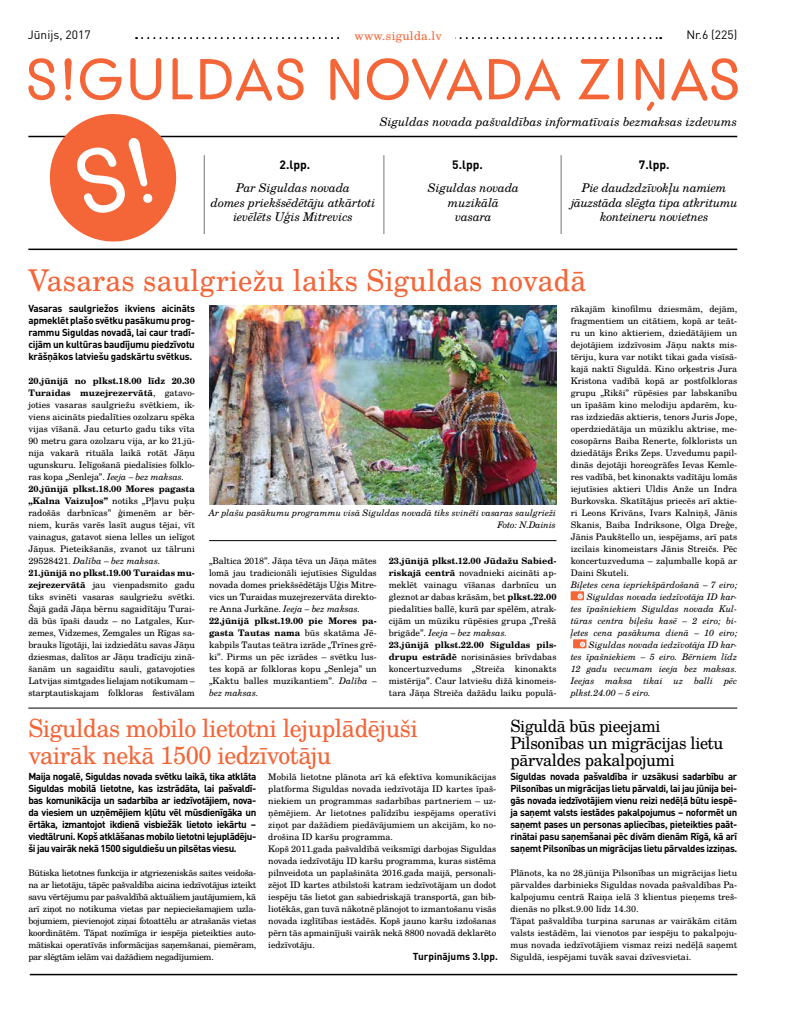
<style>
.page{position:relative;width:794px;height:1021px;background:#fff}
.page>*{position:absolute;margin:0;border:0;box-sizing:border-box;transform-origin:0 0}
.t1{font:30px "Te X Gyre Schola";letter-spacing:.01em;color:#f46538;scale:.95 1}
.t2{font:25px/26px "Te X Gyre Schola";letter-spacing:-.02em;color:#f46538;scale:.95 1}
.t3{font:17px/17px "Te X Gyre Schola";letter-spacing:-.02em;color:#000;scale:.95 1}
.t4{font:italic 12px/14.4px "Te X Gyre Schola";letter-spacing:-.01em;color:#000;text-align:center}
.t5{font:12px "DIN Pro";color:#000}
.t6{font:700 12px "DIN Pro";color:#000}
.t7{font:12px "Te X Gyre Schola";letter-spacing:.02em;color:#f46538}
.t8{font:700 10px/12px "DIN Pro";letter-spacing:-.03em;color:#000;text-align:justify}
.t9{font:700 10px/12px "DIN Pro";letter-spacing:-.03em;color:#000;text-align:justify;scale:.96 1}
.t10{font:700 10px "DIN Pro";color:#000}
.t11{font:9px/12px "Te X Gyre Schola";color:#000}
.t12{font:italic 9px/12px "Te X Gyre Schola";color:#000;text-align:right}
.s1{font-weight:700}
.s2{font-style:italic}
</style>
<div class="page">
<svg style="left:330px;top:58px;width:29px;height:42px"></svg>
<svg style="left:80px;top:58px;width:42px;height:42px"></svg>
<svg style="left:65px;top:58px;width:7px;height:43px"></svg>
<svg style="left:28px;top:58px;width:27px;height:42px"></svg>
<svg style="left:130px;top:58px;width:31px;height:42px"></svg>
<svg style="left:172px;top:58px;width:21px;height:41px"></svg>
<svg style="left:200px;top:58px;width:104px;height:43px"></svg>
<svg style="left:671px;top:58px;width:67px;height:43px"></svg>
<svg style="left:618px;top:58px;width:5px;height:42px"></svg>
<svg style="left:635px;top:58px;width:29px;height:53px"></svg>
<svg style="left:489px;top:58px;width:71px;height:42px"></svg>
<svg style="left:367px;top:58px;width:115px;height:42px"></svg>
<svg style="left:578px;top:59px;width:31px;height:40px"></svg>
<svg style="left:136px;top:37px;width:525px;height:2px"></svg>
<hr style="left:28px;top:136px;width:709px;height:1px;background:#000">
<hr style="left:204px;top:155px;width:1px;height:79px;background:#787370">
<hr style="left:383px;top:155px;width:1px;height:79px;background:#787370">
<hr style="left:561px;top:155px;width:1px;height:79px;background:#787370">
<svg style="left:43px;top:114px;width:140px;height:128px"></svg>
<hr style="left:28px;top:248px;width:709px;height:2px;background:#000">
<div style="left:341px;top:31px;width:114px;height:15px;background:#fff"></div>
<hr style="left:30px;top:973px;width:707px;height:2px;background:#000">
<hr style="left:209px;top:540px;width:347px;height:1px;background:#000">
<img style="left:209px;top:305px;width:347px;height:200px">
<svg style="left:570px;top:591px;width:14px;height:9px"></svg>
<svg style="left:573px;top:639px;width:13px;height:9px"></svg>
<hr style="left:28px;top:708px;width:709px;height:1px;background:#000">
<h3 class="t5" style="left:28px;top:26px;width:64px">Jūnijs, 2017</h3>
<h3 class="t5" style="left:686px;top:26px;width:52px">Nr.6 (225)</h3>
<h3 class="t7" style="left:354px;top:27px;width:89px">www.sigulda.lv</h3>
<h3 class="t4" style="left:380px;top:114px;width:359px">Siguldas novada pašvaldības informatīvais bezmaksas izdevums</h3>
<h3 class="t6" style="left:279px;top:157px;width:32px">2.lpp.</h3>
<h3 class="t6" style="left:452px;top:157px;width:32px">5.lpp.</h3>
<h3 class="t6" style="left:639px;top:157px;width:32px">7.lpp.</h3>
<h3 class="t4" style="left:428px;top:180px;width:93px">Siguldas novada muzikālā<br>vasara</h3>
<h3 class="t4" style="left:211px;top:180px;width:166px">Par Siguldas novada<br>domes priekšsēdētāju atkārtoti ievēlēts Uģis Mitrevics</h3>
<h3 class="t4" style="left:570px;top:180px;width:169px">Pie daudzdzīvokļu namiem jāuzstāda slēgta tipa atkritumu konteineru novietnes</h3>
<h1 class="t1" style="left:28px;top:257px;width:589px">Vasaras saulgriežu laiks Siguldas novadā</h1>
<p class="t8" style="left:28px;top:302px;width:168px">Vasaras saulgriežos ikviens aicināts apmeklēt plašo svētku pasākumu prog&shy;rammu Siguldas novadā, lai caur tradī&shy;cijām un kultūras baudījumu piedzīvotu krāšņākos latviešu gadskārtu svētkus.</p>
<p class="t11" style="left:28px;top:374px;width:168px"><span class="s1">20.jūnijā no plkst.18.00 līdz 20.30<br>Turaidas muzejrezervātā</span>, gatavo&shy;joties vasaras saulgriežu svētkiem, ik&shy;viens aicināts piedalīties ozolzaru spēka vijas vīšanā. Jau ceturto gadu tiks vīta 90 metru gara ozolzaru vija, ar ko 21.jū&shy;nija vakarā rituāla laikā rotāt Jāņu ugunskuru. Ielīgošanā piedalīsies folklo&shy;ras kopa „Senleja”. <span class="s2">Ieeja – bez maksas.<br></span><span class="s1">20.jūnijā plkst.18.00 Mores pagasta „Kalna Vaizuļos”</span> notiks „Pļavu puķu radošās darbnīcas” ģimenēm ar bēr&shy;niem, kurās varēs lasīt augus tējai, vīt vainagus, gatavot siena lelles un ielīgot Jāņus. Pieteikšanās, zvanot uz tālruni 29528421. <span class="s2">Dalība – bez maksas.<br></span><span class="s1">21.jūnijā no plkst.19.00 Turaidas mu&shy;zejrezervātā</span> jau vienpadsmito gadu tiks svinēti vasaras saulgriežu svētki.<br>Šajā gadā Jāņa bērnu sagaidītāju Turai&shy;dā būs īpaši daudz – no Latgales, Kur&shy;zemes, Vidzemes, Zemgales un Rīgas sa&shy;brauks līgotāji, lai izdziedātu savas Jāņu dziesmas, dalītos ar Jāņu tradīciju zinā&shy;šanām un sagaidītu sauli, gatavojoties Latvijas simtgades lielajam notikumam – starptautiskajam folkloras festivālam</p>
<p class="t12" style="left:209px;top:506px;width:349px">Ar plašu pasākumu programmu visā Siguldas novadā tiks svinēti vasaras saulgrieži<br>Foto: N.Dainis</p>
<p class="t11" style="left:209px;top:554px;width:169px">„Baltica 2018”. Jāņa tēva un Jāņa mātes lomā jau tradicionāli iejutīsies Siguldas novada domes priekšsēdētājs Uģis Mitre&shy;vics un Turaidas muzejrezervāta direkto&shy;re Anna Jurkāne. <span class="s2">Ieeja – bez maksas.<br></span><span class="s1">22.jūnijā plkst.19.00 pie Mores pa&shy;gasta Tautas nama</span> būs skatāma Jē&shy;kabpils Tautas teātra izrāde „Trīnes grē&shy;ki”. Pirms un pēc izrādes – svētku lus&shy;tes kopā ar folkloras kopu „Senleja” un „Kaktu balles muzikantiem”. <span class="s2">Dalība – bez maksas.</span></p>
<p class="t11" style="left:389px;top:554px;width:169px"><span class="s1">23.jūnijā plkst.12.00 Jūdažu Sabied&shy;riskajā centrā</span> novadnieki aicināti ap&shy;meklēt vainagu vīšanas darbnīcu un gleznot ar dabas krāsām, bet <span class="s1">plkst.22.00 </span>piedalīties ballē, kurā par spēlēm, atrak&shy;cijām un mūziku rūpēsies grupa „Trešā brigāde”. <span class="s2">Ieeja – bez maksas.<br></span><span class="s1">23.jūnijā plkst.22.00 Siguldas pils&shy;drupu estrādē</span> norisināsies brīvdabas koncertuzvedums „Streiča kinonakts mistērija”. Caur latviešu dižā kinomeis&shy;tara Jāņa Streiča dažādu laiku populā-</p>
<p class="t11" style="left:570px;top:302px;width:168px;text-align:justify">rākajām kinofilmu dziesmām, dejām, fragmentiem un citātiem, kopā ar teāt&shy;ru un kino aktieriem, dziedātājiem un dejotājiem izdzīvosim Jāņu nakts mis&shy;tēriju, kura var notikt tikai gada visīsā&shy;kajā naktī Siguldā. Kino orķestris Jura Kristona vadībā kopā ar postfolkloras grupu „Rikši” rūpēsies par labskanību un īpašām kino melodiju apdarēm, ku&shy;ras izdziedās aktieris, tenors Juris Jope, operdziedātāja un mūziklu aktrise, me&shy;cosopārns Baiba Renerte, folklorists un dziedātājs Ēriks Zeps. Uzvedumu papil&shy;dinās dejotāji horeogrāfes Ievas Kemle&shy;res vadībā, bet kinonakts vadītāju lomās iejutīsies aktieri Uldis Anže un Indra Burkovska. Skatītājus priecēs arī aktie&shy;ri Leons Krivāns, Ivars Kalniņš, Jānis Skanis, Baiba Indriksone, Olga Dreģe, Jānis Paukštello un, iespējams, arī pats izcilais kinomeistars Jānis Streičs. Pēc koncertuzveduma – zaļumballe kopā ar Daini Skuteli.</p>
<p class="t12" style="left:570px;top:578px;width:168px">Biļetes cena iepriekšpārdošanā – 7 eiro;</p>
<p class="t12" style="left:587px;top:590px;width:152px">Siguldas novada iedzīvotāja ID kar-</p>
<p class="t12" style="left:570px;top:602px;width:168px">tes īpašniekiem Siguldas novada Kul-</p>
<p class="t12" style="left:570px;top:614px;width:168px">tūras centra biļešu kasē – 2 eiro; bi-</p>
<p class="t12" style="left:570px;top:626px;width:168px">ļetes cena pasākuma dienā – 10 eiro;</p>
<p class="t12" style="left:589px;top:638px;width:150px">Siguldas novada iedzīvotāja ID kar-</p>
<p class="t12" style="left:570px;top:650px;width:168px">tes īpašniekiem – 5 eiro. Bērniem līdz</p>
<p class="t12" style="left:570px;top:662px;width:168px">12 gadu vecumam ieeja bez maksas.</p>
<p class="t12" style="left:570px;top:674px;width:168px">Ieejas maksa tikai uz balli pēc</p>
<p class="t12" style="left:570px;top:686px;width:82px">plkst.24.00 – 5 eiro.</p>
<h2 class="t2" style="left:28px;top:714px;width:411px">Siguldas mobilo lietotni lejuplādējuši vairāk nekā 1500 iedzīvotāju</h2>
<p class="t8" style="left:28px;top:770px;width:229px">Maija nogalē, Siguldas novada svētku laikā, tika atklāta Siguldas mobilā lietotne, kas izstrādāta, lai pašvaldī&shy;bas komunikācija un sadarbība ar iedzīvotājiem, nova&shy;da viesiem un uzņēmējiem kļūtu vēl mūsdienīgāka un ērtāka, izmantojot ikdienā visbiežāk lietoto iekārtu – viedtālruni. Kopš atklāšanas mobilo lietotni lejuplādēju&shy;ši jau vairāk nekā 1500 siguldiešu un pilsētas viesu.</p>
<p class="t11" style="left:28px;top:866px;width:229px;text-align:justify">Būtiska lietotnes funkcija ir atgriezeniskās saites veidoša&shy;na ar lietotāju, tāpēc pašvaldība aicina iedzīvotājus izteikt savu vērtējumu par pašvaldībā aktuāliem jautājumiem, kā arī ziņot no notikuma vietas par nepieciešamajiem uzla&shy;bojumiem, pievienojot ziņai fotoattēlu ar atrašanās vietas koordinātēm. Tāpat nozīmīga ir iespēja pieteikties auto&shy;mātiskai operatīvās informācijas saņemšanai, piemēram, par slēgtām ielām vai dažādiem negadījumiem.</p>
<p class="t11" style="left:268px;top:770px;width:229px">Mobilā lietotne plānota arī kā efektīva komunikācijas platforma Siguldas novada iedzīvotāja ID kartes īpaš&shy;niekiem un programmas sadarbības partneriem – uz&shy;ņēmējiem. Ar lietotnes palīdzību iespējams operatīvi ziņot par dažādiem piedāvājumiem un akcijām, ko no&shy;drošina ID karšu programma.<br>Kopš 2011.gada pašvaldībā veiksmīgi darbojas Siguldas novada iedzīvotāju ID karšu programma, kuras sistēma pilnveidota un paplašināta 2016.gada maijā, personali&shy;zējot ID kartes atbilstoši katram iedzīvotājam un dodot iespēju tās lietot gan sabiedriskajā transportā, gan bib&shy;liotēkās, gan tuvā nākotnē plānojot to izmantošanu visās novada izglītības iestādēs. Kopš jauno karšu izdošanas pērn tās apmainījuši vairāk nekā 8800 novadā deklarēto iedzīvotāju.</p>
<p class="t10" style="left:413px;top:950px;width:87px">Turpinājums 3.lpp.</p>
<h3 class="t3" style="left:510px;top:716px;width:226px">Siguldā būs pieejami<br>Pilsonības un migrācijas lietu pārvaldes pakalpojumi</h3>
<p class="t9" style="left:510px;top:770px;width:238px">Siguldas novada pašvaldība ir uzsākusi sadarbību ar Pilsonības un migrācijas lietu pārvaldi, lai jau jūnija bei&shy;gās novada iedzīvotājiem vienu reizi nedēļā būtu iespē&shy;ja saņemt valsts iestādes pakalpojumus – noformēt un saņemt pases un personas apliecības, pieteikties paāt&shy;rinātai pasu saņemšanai pēc divām dienām Rīgā, kā arī saņemt Pilsonības un migrācijas lietu pārvaldes izziņas.</p>
<p class="t11" style="left:510px;top:866px;width:228px">Plānots, ka no 28.jūnija Pilsonības un migrācijas lietu pārvaldes darbinieks Siguldas novada pašvaldības Pa&shy;kalpojumu centrā Raiņa ielā 3 klientus pieņems treš&shy;dienās no plkst.9.00 līdz 14.30.<br>Tāpat pašvaldība turpina sarunas ar vairākām citām valsts iestādēm, lai vienotos par iespēju to pakalpoju&shy;mus novada iedzīvotājiem vismaz reizi nedēļā saņemt Siguldā, iespējami tuvāk savai dzīvesvietai.</p>
</div>
